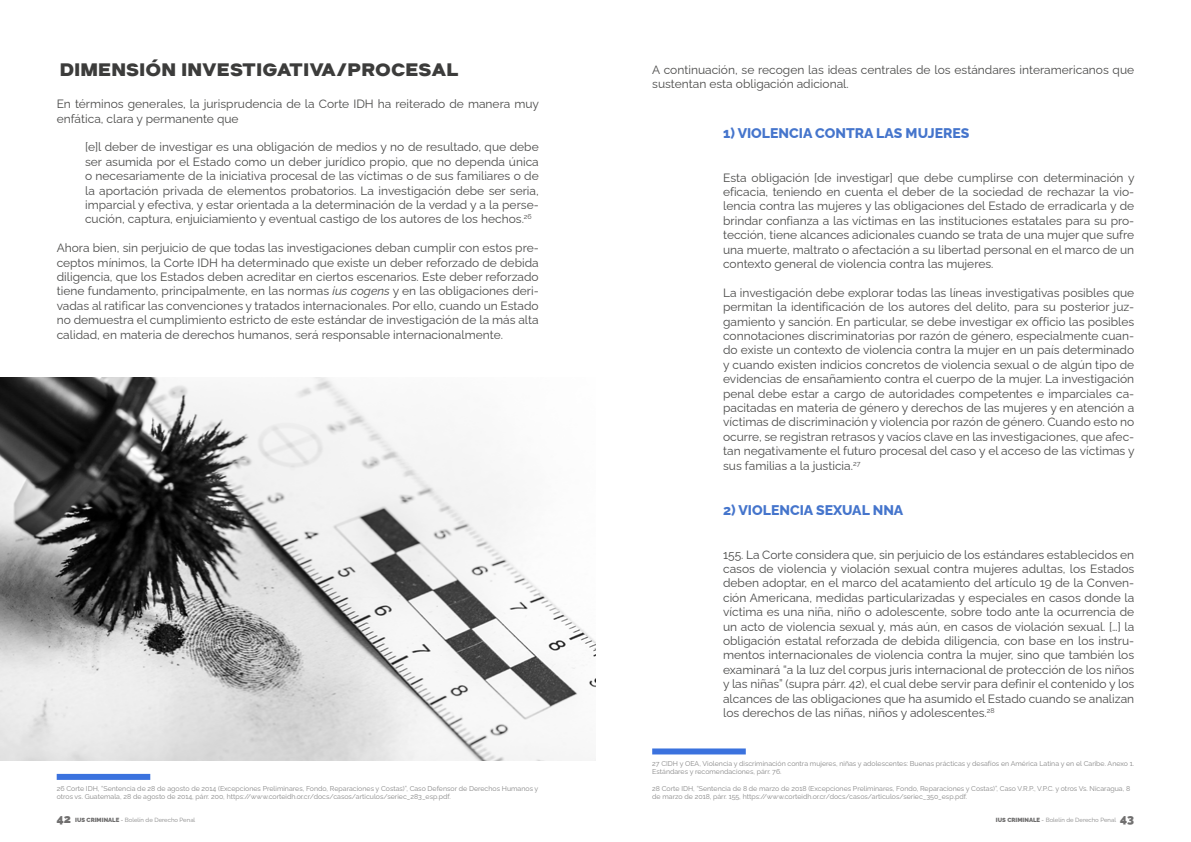
<style>
.page{position:relative;width:1191px;height:842px;background:#fff}
.page>*{position:absolute;margin:0;border:0;box-sizing:border-box;transform-origin:0 0}
.t1{font:800 18px "Suprema";color:#3c3c3b}
.t2{font:800 14px "Raleway";color:#4575cc}
.t3{font:12px/14.4px "Raleway";color:#4a4a49;text-align:justify}
.t4{font:7px/8.4px "Raleway";color:#878787}
.t5{font:6px "Raleway";color:#878787}
.s1{font-style:italic}
.s2{font-weight:900;font-size:12px;color:#706f6f}
.s3{font-weight:900;color:#706f6f}
.s4{color:#706f6f}
</style>
<div class="page">
<div style="left:652px;top:748px;width:94px;height:6px;background:#3b72de"></div>
<div style="left:57px;top:774px;width:93px;height:6px;background:#3b72de"></div>
<img style="left:0;top:377px;width:595px;height:384px">
<h1 class="t1" style="left:60px;top:57px;width:400px">DIMENSIÓN INVESTIGATIVA/PROCESAL</h1>
<p class="t3" style="left:57px;top:95px;width:484px">En términos generales, la jurisprudencia de la Corte IDH ha reiterado de manera muy enfática, clara y permanente que</p>
<p class="t3" style="left:85px;top:139px;width:455px">[e]l deber de investigar es una obligación de medios y no de resultado, que debe ser asumida por el Estado como un deber jurídico propio, que no dependa única o necesariamente de la iniciativa procesal de las víctimas o de sus familiares o de la aportación privada de elementos probatorios. La investigación debe ser seria, imparcial y efectiva, y estar orientada a la determinación de la verdad y a la perse&shy;cución, captura, enjuiciamiento y eventual castigo de los autores de los hechos.<sup>26</sup></p>
<p class="t3" style="left:57px;top:239px;width:483px">Ahora bien, sin perjuicio de que todas las investigaciones deban cumplir con estos pre&shy;ceptos mínimos, la Corte IDH ha determinado que existe un deber reforzado de debida diligencia, que los Estados deben acreditar en ciertos escenarios. Este deber reforzado tiene fundamento, principalmente, en las normas <span class="s1">ius cogens</span> y en las obligaciones deri&shy;vadas al ratificar las convenciones y tratados internacionales. Por ello, cuando un Estado no demuestra el cumplimiento estricto de este estándar de investigación de la más alta calidad, en materia de derechos humanos, será responsable internacionalmente.</p>
<p class="t4" style="left:57px;top:784px;width:483px">26 Corte IDH, “Sentencia de 28 de agosto de 2014 (Excepciones Preliminares, Fondo, Reparaciones y Costas)”, Caso Defensor de Derechos Humanos y otros vs. Guatemala, 28 de agosto de 2014, párr. 200, https://www.corteidh.or.cr/docs/casos/articulos/seriec_283_esp.pdf.</p>
<p class="t3" style="left:652px;top:61px;width:483px">A continuación, se recogen las ideas centrales de los estándares interamericanos que sustentan esta obligación adicional.</p>
<p class="t2" style="left:723px;top:122px;width:248px">1) VIOLENCIA CONTRA LAS MUJERES</p>
<p class="t3" style="left:723px;top:169px;width:413px">Esta obligación [de investigar] que debe cumplirse con determinación y eficacia, teniendo en cuenta el deber de la sociedad de rechazar la vio&shy;lencia contra las mujeres y las obligaciones del Estado de erradicarla y de brindar confianza a las víctimas en las instituciones estatales para su pro&shy;tección, tiene alcances adicionales cuando se trata de una mujer que sufre una muerte, maltrato o afectación a su libertad personal en el marco de un contexto general de violencia contra las mujeres.</p>
<p class="t3" style="left:723px;top:284px;width:413px">La investigación debe explorar todas las líneas investigativas posibles que permitan la identificación de los autores del delito, para su posterior juz&shy;gamiento y sanción. En particular, se debe investigar ex officio las posibles connotaciones discriminatorias por razón de género, especialmente cuan&shy;do existe un contexto de violencia contra la mujer en un país determinado y cuando existen indicios concretos de violencia sexual o de algún tipo de evidencias de ensañamiento contra el cuerpo de la mujer. La investigación penal debe estar a cargo de autoridades competentes e imparciales ca&shy;pacitadas en materia de género y derechos de las mujeres y en atención a víctimas de discriminación y violencia por razón de género. Cuando esto no ocurre, se registran retrasos y vacíos clave en las investigaciones, que afec&shy;tan negativamente el futuro procesal del caso y el acceso de las víctimas y sus familias a la justicia.<sup>27</sup></p>
<p class="t2" style="left:723px;top:499px;width:182px">2) VIOLENCIA SEXUAL NNA</p>
<p class="t3" style="left:723px;top:546px;width:413px">155. La Corte considera que, sin perjuicio de los estándares establecidos en casos de violencia y violación sexual contra mujeres adultas, los Estados deben adoptar, en el marco del acatamiento del artículo 19 de la Conven&shy;ción Americana, medidas particularizadas y especiales en casos donde la víctima es una niña, niño o adolescente, sobre todo ante la ocurrencia de un acto de violencia sexual y, más aún, en casos de violación sexual. […] la obligación estatal reforzada de debida diligencia, con base en los instru&shy;mentos internacionales de violencia contra la mujer, sino que también los examinará “a la luz del corpus juris internacional de protección de los niños y las niñas” (supra párr. 42), el cual debe servir para definir el contenido y los alcances de las obligaciones que ha asumido el Estado cuando se analizan los derechos de las niñas, niños y adolescentes.<sup>28</sup></p>
<p class="t4" style="left:652px;top:758px;width:483px">27 CIDH y OEA, Violencia y discriminación contra mujeres, niñas y adolescentes: Buenas prácticas y desafíos en América Latina y en el Caribe. Anexo 1.<br>Estándares y recomendaciones, párr. 76.</p>
<p class="t4" style="left:652px;top:784px;width:479px">28 Corte IDH, “Sentencia de 8 de marzo de 2018 (Excepciones Preliminares, Fondo, Reparaciones y Costas)”, Caso V.R.P., V.P.C. y otros Vs. Nicaragua, 8 de marzo de 2018, párr. 155, https://www.corteidh.or.cr/docs/casos/articulos/seriec_350_esp.pdf.</p>
<p class="t5" style="left:57px;top:815px;width:140px"><span class="s2">42</span> <span class="s3">IUS CRIMINALE</span> <span class="s4">-</span> Bolelín de Derecho Penal</p>
<p class="t5" style="left:996px;top:815px;width:140px"><span class="s3">IUS CRIMINALE</span> <span class="s4">-</span> Bolelín de Derecho Penal <span class="s2">43</span></p>
</div>
